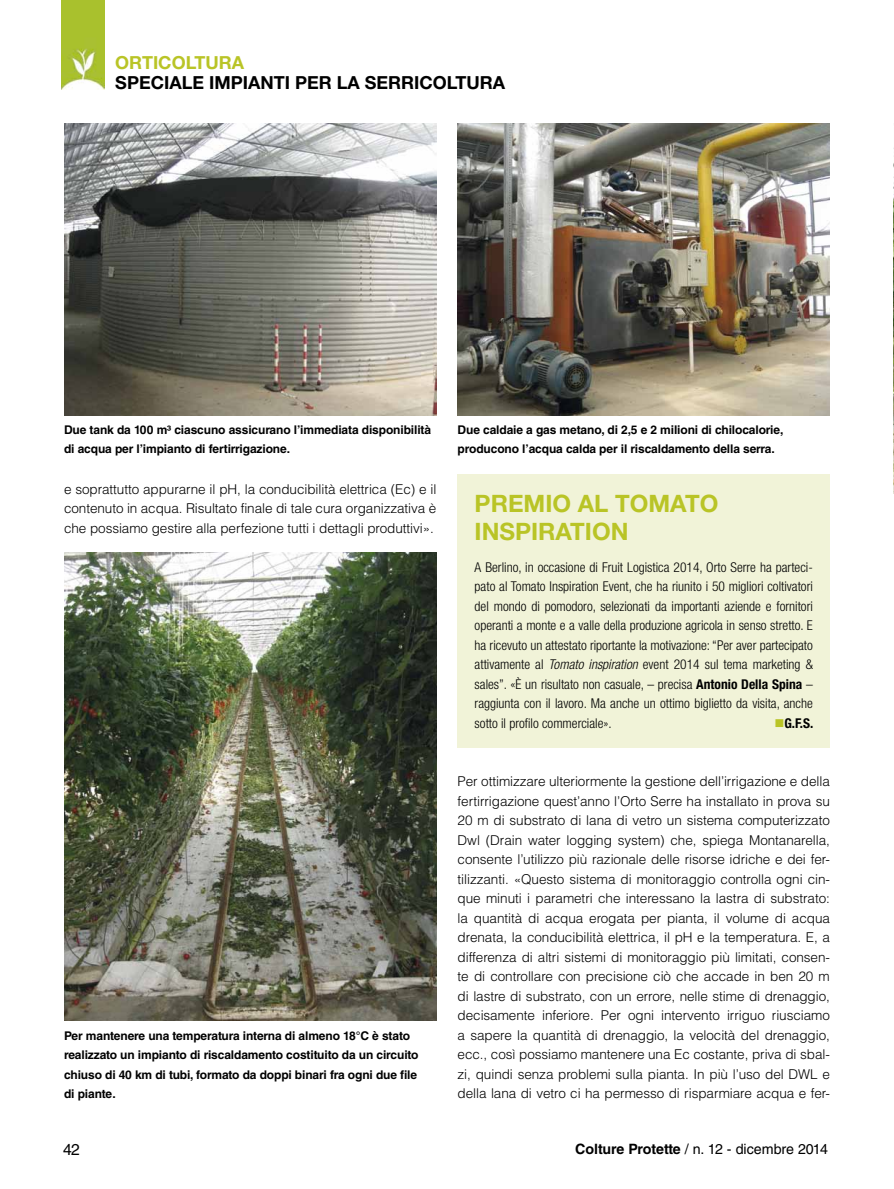
<style>
.page{position:relative;width:894px;height:1189px;background:#fff}
.page>*{position:absolute;margin:0;border:0;box-sizing:border-box;transform-origin:0 0}
.t1{font:700 24px/28.8px "Helvetica Neue LT Std";color:#b9c426}
.t2{font:700 18px "Helvetica Neue LT Std";color:#000}
.t3{font:700 18px "Helvetica Neue LT Std";color:#b9c426}
.t4{font:15.75px "Helvetica LT Std";color:#000}
.t5{font:14.25px "Helvetica LT Std";color:#000}
.t6{font:300 13.5px/19.5px "Helvetica LT Std";letter-spacing:-.005em;color:#000;text-align:justify}
.t7{font:300 condensed 13.5px/19.5px "Helvetica Neue LT Std";color:#000;text-align:justify}
.t8{font:700 condensed 13.5px "Helvetica Neue LT Std";color:#000}
.t9{font:700 12px/19.5px "Helvetica LT Std";letter-spacing:-.01em;color:#000}
.s1{font-style:italic}
.s2{font-weight:700}
</style>
<div class="page">
<img style="left:62px;top:0;width:42px;height:89px">
<img style="left:893px;top:148px;width:1px;height:346px">
<img style="left:64px;top:123px;width:372px;height:293px">
<img style="left:457px;top:123px;width:372px;height:293px">
<div style="left:457px;top:474px;width:372px;height:273px;background:#f1f3d8"></div>
<img style="left:64px;top:552px;width:372px;height:468px">
<p class="t3" style="left:115px;top:51px;width:130px">ORTICOLTURA</p>
<p class="t2" style="left:115px;top:71px;width:391px">SPECIALE IMPIANTI PER LA SERRICOLTURA</p>
<p class="t9" style="left:64px;top:419px;width:368px">Due tank da 100 m3 ciascuno assicurano l’immediata disponibilità di acqua per l’impianto di fertirrigazione.</p>
<p class="t9" style="left:457px;top:419px;width:327px">Due caldaie a gas metano, di 2,5 e 2 milioni di chilocalorie, producono l’acqua calda per il riscaldamento della serra.</p>
<p class="t6" style="left:64px;top:479px;width:374px">e soprattutto appurarne il pH, la conducibilità elettrica (Ec) e il contenuto in acqua. Risultato finale di tale cura organizzativa è che possiamo gestire alla perfezione tutti i dettagli produttivi».</p>
<p class="t9" style="left:64px;top:1025px;width:356px">Per mantenere una temperatura interna di almeno 18°C è stato realizzato un impianto di riscaldamento costituito da un circuito chiuso di 40 km di tubi, formato da doppi binari fra ogni due file di piante.</p>
<p class="t4" style="left:63px;top:1140px;width:18px">42</p>
<p class="t1" style="left:474px;top:488px;width:245px">PREMIO AL TOMATO<br>INSPIRATION</p>
<p class="t7" style="left:474px;top:557px;width:340px">A Berlino, in occasione di Fruit Logistica 2014, Orto Serre ha parteci&shy;pato al Tomato Inspiration Event, che ha riunito i 50 migliori coltivatori del mondo di pomodoro, selezionati da importanti aziende e fornitori operanti a monte e a valle della produzione agricola in senso stretto. E ha ricevuto un attestato riportante la motivazione: “Per aver partecipato attivamente al <span class="s1">Tomato inspiration</span> event 2014 sul tema marketing &amp; sales”. «È un risultato non casuale, – precisa <span class="s2">Antonio Della Spina</span> – raggiunta con il lavoro. Ma anche un ottimo biglietto da visita, anche sotto il profilo commerciale».</p>
<p class="t8" style="left:784px;top:715px;width:30px">G.F.S.</p>
<p class="t6" style="left:457px;top:771px;width:374px">Per ottimizzare ulteriormente la gestione dell’irrigazione e della fertirrigazione quest’anno l’Orto Serre ha installato in prova su 20 m di substrato di lana di vetro un sistema computerizzato Dwl (Drain water logging system) che, spiega Montanarella, consente l’utilizzo più razionale delle risorse idriche e dei fer&shy;tilizzanti. «Questo sistema di monitoraggio controlla ogni cin&shy;que minuti i parametri che interessano la lastra di substrato: la quantità di acqua erogata per pianta, il volume di acqua drenata, la conducibilità elettrica, il pH e la temperatura. E, a differenza di altri sistemi di monitoraggio più limitati, consen&shy;te di controllare con precisione ciò che accade in ben 20 m di lastre di substrato, con un errore, nelle stime di drenaggio, decisamente inferiore. Per ogni intervento irriguo riusciamo a sapere la quantità di drenaggio, la velocità del drenaggio, ecc., così possiamo mantenere una Ec costante, priva di sbal&shy;zi, quindi senza problemi sulla pianta. In più l’uso del DWL e della lana di vetro ci ha permesso di risparmiare acqua e fer-</p>
<p class="t5" style="left:575px;top:1141px;width:254px"><span class="s2">Colture Protette</span> / n. 12 - dicembre 2014</p>
</div>
